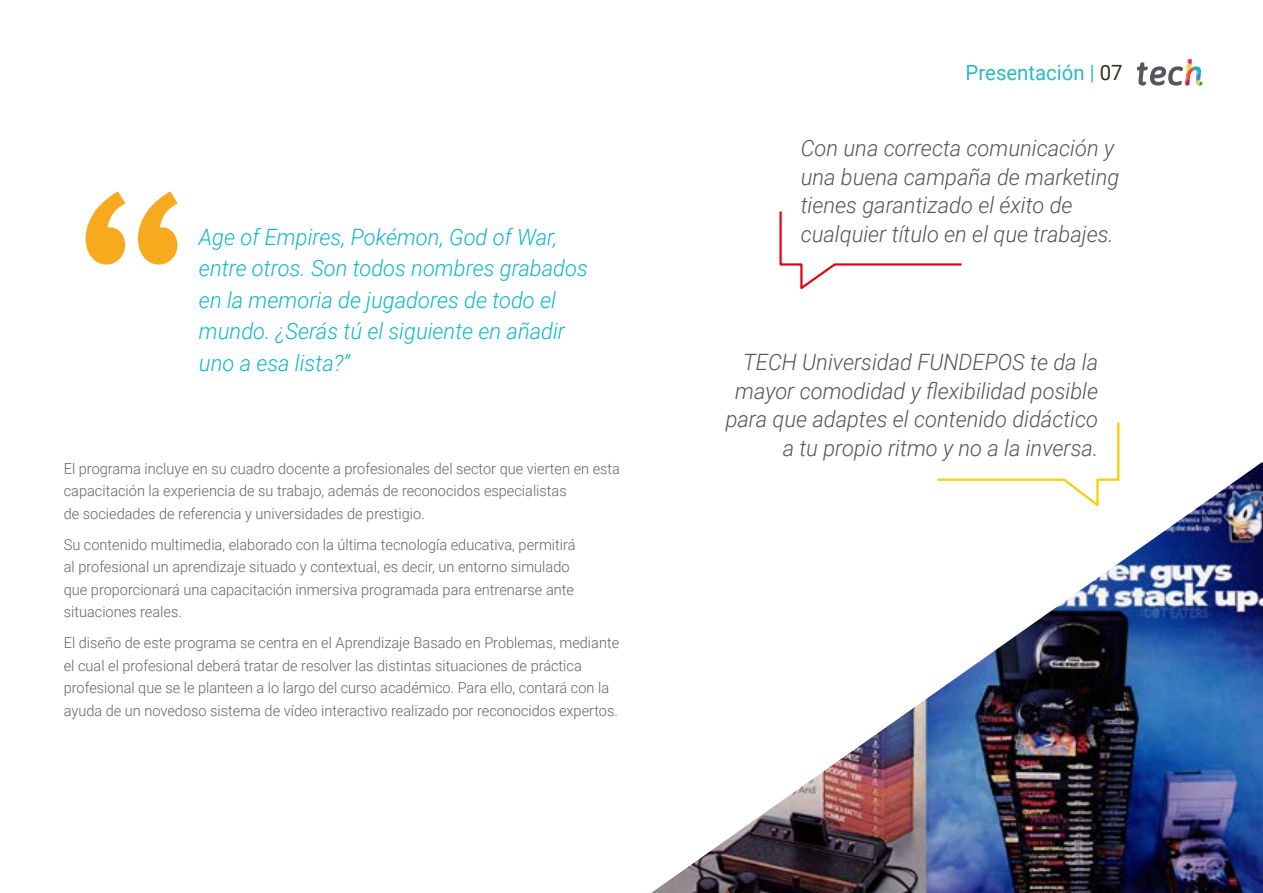
<style>
.page{position:relative;width:1263px;height:893px;background:#fff}
.page>*{position:absolute;margin:0;border:0;box-sizing:border-box;transform-origin:0 0}
.t1{font:italic 300 22.5px/28.5px "Roboto";color:#52555b;text-align:right}
.t2{font:italic 300 22.5px/31.5px "Roboto";color:#0fb6cf}
.t3{font:21px "Roboto";color:#2db8c5}
.t4{font:300 15px/22.5px "Roboto";color:#61646a}
.s1{color:#312e20}
</style>
<div class="page">
<svg style="left:86px;top:191px;width:92px;height:74px"></svg>
<img style="left:651px;top:462px;width:612px;height:431px">
<svg style="left:1137px;top:59px;width:65px;height:27px"></svg>
<svg style="left:935px;top:422px;width:185px;height:88px"></svg>
<svg style="left:779px;top:211px;width:183px;height:79px"></svg>
<h1 class="t2" style="left:199px;top:220px;width:390px">Age of Empires, Pokémon, God of War, entre otros. Son todos nombres grabados en la memoria de jugadores de todo el mundo. ¿Serás tú el siguiente en añadir uno a esa lista?”</h1>
<p class="t4" style="left:64px;top:457px;width:558px">El programa incluye en su cuadro docente a profesionales del sector que vierten en esta capacitación la experiencia de su trabajo, además de reconocidos especialistas<br>de sociedades de referencia y universidades de prestigio.</p>
<p class="t4" style="left:64px;top:533px;width:513px">Su contenido multimedia, elaborado con la última tecnología educativa, permitirá al profesional un aprendizaje situado y contextual, es decir, un entorno simulado que proporcionará una capacitación inmersiva programada para entrenarse ante situaciones reales.</p>
<p class="t4" style="left:64px;top:631px;width:557px">El diseño de este programa se centra en el Aprendizaje Basado en Problemas, mediante el cual el profesional deberá tratar de resolver las distintas situaciones de práctica profesional que se le planteen a lo largo del curso académico. Para ello, contará con la ayuda de un novedoso sistema de vídeo interactivo realizado por reconocidos expertos.</p>
<h2 class="t3" style="left:966px;top:57px;width:159px">Presentación | <span class="s1">07</span></h2>
<h1 class="t1" style="left:801px;top:133px;width:320px;text-align:left">Con una correcta comunicación y una buena campaña de marketing tienes garantizado el éxito de cualquier título en el que trabajes.</h1>
<h1 class="t1" style="left:726px;top:347px;width:374px">TECH Universidad FUNDEPOS te da la mayor comodidad y flexibilidad posible para que adaptes el contenido didáctico a tu propio ritmo y no a la inversa.</h1>
</div>
